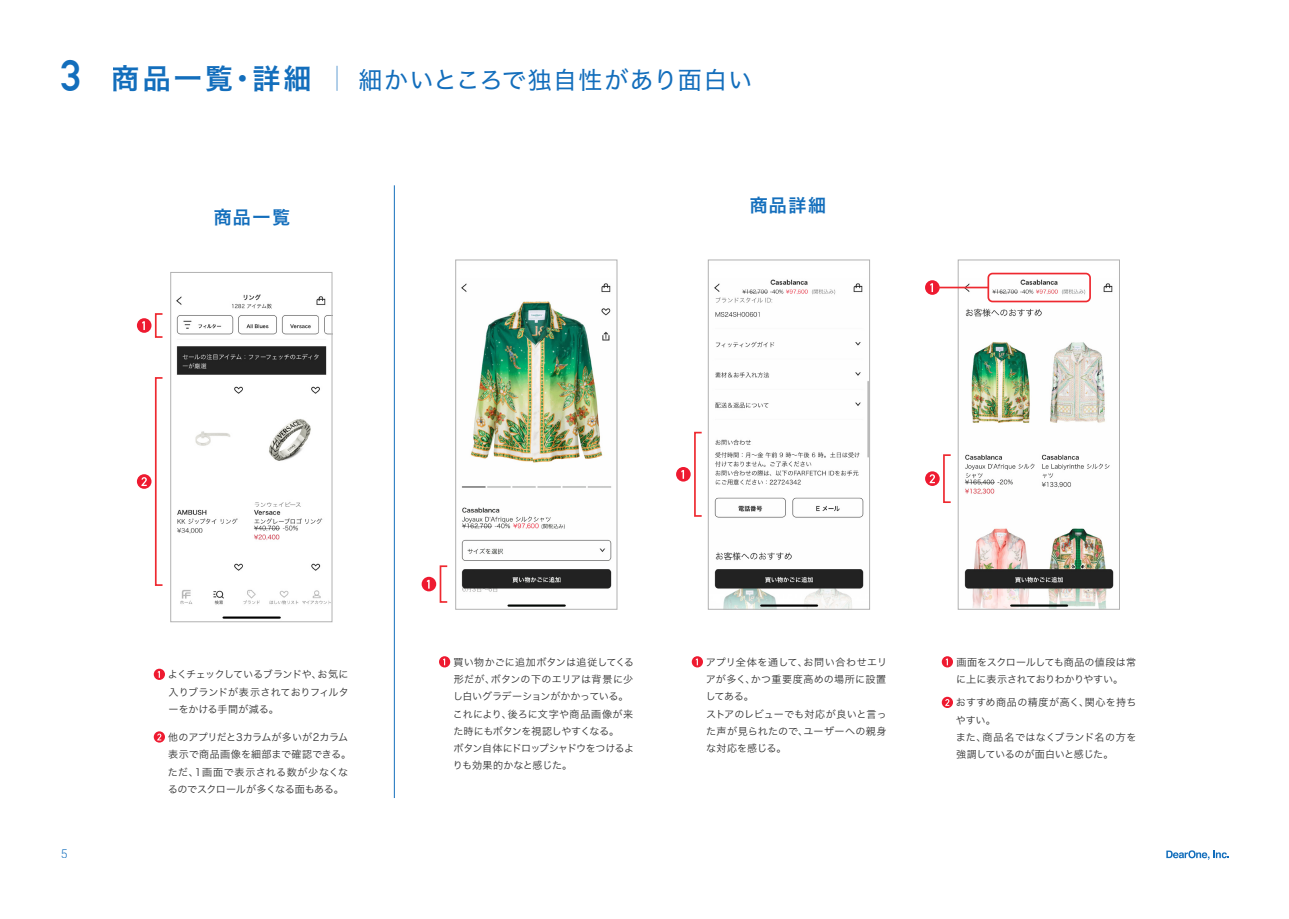
<style>
.page{position:relative;width:1289px;height:919px;background:#fff}
.page>*{position:absolute;margin:0;border:0;box-sizing:border-box;transform-origin:0 0}
.t1{font:700 43.2px "DIN Alternate";color:#136ebc}
.t2{font:24px "Hiragino Sans W4";letter-spacing:.045em;color:#136ebc}
.t3{font:18px "Hiragino Sans W6";letter-spacing:.09em;color:#136ebc}
.t4{font:300 12px "Roboto";color:#136ebc}
.t5{font:10.05px/17.2px "Hiragino Sans W3";color:#333}
.t6{font:10.05px/17.2px "Hiragino Sans W3";letter-spacing:-.02em;color:#333}
.t7{font:10.05px/17.2px "Hiragino Sans W3";letter-spacing:.02em;color:#333}
.s1{font-family:"Hiragino Sans W6";font-size:28.05px}
.s2{font-family:"Hiragino Sans W0";font-size:28.05px}
</style>
<div class="page">
<img style="left:176px;top:294px;width:154px;height:325px">
<svg style="left:1166px;top:850px;width:62px;height:9px"></svg>
<hr style="left:394px;top:185px;width:1px;height:613px;background:#136ebc">
<svg style="left:439px;top:656px;width:11px;height:11px"></svg>
<svg style="left:941px;top:656px;width:12px;height:11px"></svg>
<svg style="left:691px;top:656px;width:12px;height:11px"></svg>
<svg style="left:154px;top:668px;width:11px;height:12px"></svg>
<div style="left:925px;top:280px;width:14px;height:15px;background:#ee1a30;border-radius:50%"></div>
<svg style="left:930px;top:283px;width:3px;height:9px"></svg>
<div style="left:137px;top:318px;width:14px;height:15px;background:#ee1a30;border-radius:50%"></div>
<svg style="left:142px;top:321px;width:3px;height:9px"></svg>
<div style="left:155px;top:313px;width:8px;height:25px;border:2px solid #ee2930"></div>
<svg style="left:421px;top:576px;width:15px;height:15px"></svg>
<svg style="left:427px;top:579px;width:2px;height:9px"></svg>
<div style="left:439px;top:565px;width:9px;height:37px;border:2px solid #ee2930"></div>
<div style="left:676px;top:467px;width:14px;height:14px;background:#ee1a30;border-radius:50%"></div>
<svg style="left:681px;top:470px;width:3px;height:9px"></svg>
<div style="left:694px;top:432px;width:8px;height:84px;border:2px solid #ee2930"></div>
<div style="left:170px;top:272px;width:162px;height:350px;border:1px solid #b2b2b2"></div>
<img style="left:959px;top:277px;width:155px;height:330px">
<div style="left:957px;top:259px;width:162px;height:350px;border:1px solid #b2b2b2"></div>
<div style="left:958px;top:265px;width:158px;height:12px;background:#fff"></div>
<img style="left:714px;top:279px;width:150px;height:328px">
<div style="left:708px;top:259px;width:161px;height:350px;border:1px solid #b2b2b2"></div>
<div style="left:709px;top:265px;width:157px;height:12px;background:#fff"></div>
<div style="left:838px;top:283px;width:13px;height:12px;background:#fefefe"></div>
<img style="left:461px;top:283px;width:151px;height:324px">
<div style="left:455px;top:259px;width:162px;height:350px;border:1px solid #b2b2b2"></div>
<svg style="left:941px;top:696px;width:12px;height:12px"></svg>
<svg style="left:154px;top:731px;width:11px;height:11px"></svg>
<div style="left:943px;top:454px;width:8px;height:49px;border:2px solid #ee2930"></div>
<svg style="left:925px;top:471px;width:14px;height:15px"></svg>
<svg style="left:929px;top:474px;width:6px;height:9px"></svg>
<div style="left:155px;top:377px;width:8px;height:209px;border:2px solid #ee2930"></div>
<div style="left:137px;top:474px;width:14px;height:15px;background:#ee1a30;border-radius:50%"></div>
<svg style="left:141px;top:477px;width:6px;height:9px"></svg>
<hr style="left:936px;top:287px;width:52px;height:1px;background:#ee2930">
<div style="left:987px;top:273px;width:103px;height:29px;border:2px solid #ee2930;border-radius:4px"></div>
<h1 class="t1" style="left:61px;top:43px;width:22px">3</h1>
<h2 class="t2" style="left:112px;top:59px;width:642px"><span class="s1">商品一覧・詳細</span><span class="s2">｜</span>細かいところで独自性があり面白い</h2>
<h3 class="t3" style="left:213px;top:201px;width:78px">商品一覧</h3>
<h3 class="t3" style="left:749px;top:189px;width:78px">商品詳細</h3>
<p class="t4" style="left:61px;top:844px;width:8px">5</p>
<p class="t5" style="left:168px;top:665px;width:182px;text-align:justify">よくチェックしているブランドや、お気に入りブランドが表示されておりフィルターをかける手間が減る。</p>
<p class="t5" style="left:168px;top:727px;width:185px">他のアプリだと3カラムが多いが2カラム表示で商品画像を細部まで確認できる。ただ、1画面で表示される数が少なくなるのでスクロールが多くなる面もある。</p>
<p class="t6" style="left:453px;top:652px;width:183px">買い物かごに追加ボタンは追従してくる形だが、ボタンの下のエリアは背景に少し白いグラデーションがかかっている。これにより、後ろに文字や商品画像が来た時にもボタンを視認しやすくなる。<br>ボタン自体にドロップシャドウをつけるよりも効果的かなと感じた。</p>
<p class="t7" style="left:705px;top:652px;width:183px">アプリ全体を通して、お問い合わせエリアが多く、かつ重要度高めの場所に設置してある。<br>ストアのレビューでも対応が良いと言った声が見られたので、ユーザーへの親身な対応を感じる。</p>
<p class="t5" style="left:956px;top:652px;width:181px">画面をスクロールしても商品の値段は常に上に表示されておりわかりやすい。</p>
<p class="t5" style="left:955px;top:693px;width:182px">おすすめ商品の精度が高く、関心を持ちやすい。<br>また、商品名ではなくブランド名の方を強調しているのが面白いと感じた。</p>
</div>
